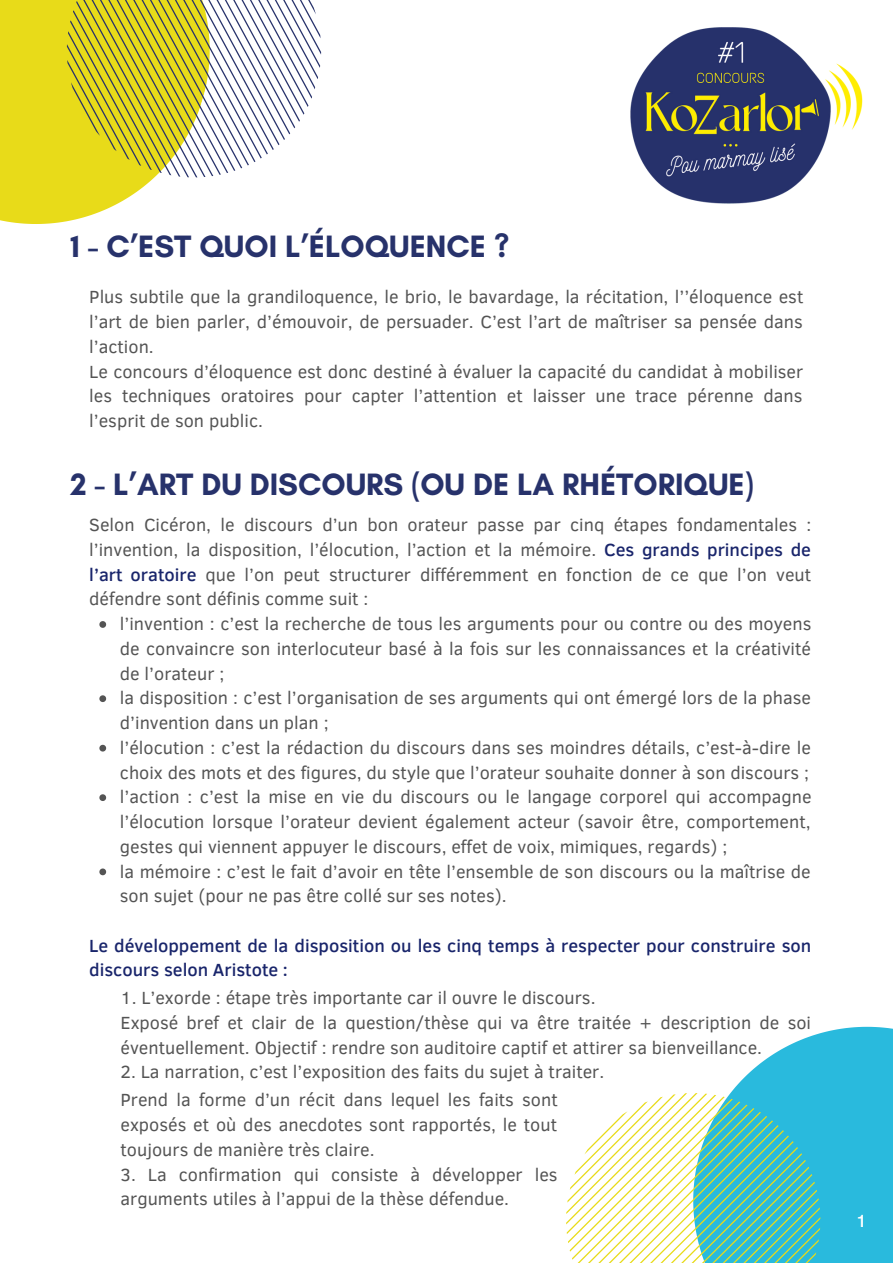
<style>
.page{position:relative;width:893px;height:1264px;background:#fff}
.page>*{position:absolute;margin:0;border:0;box-sizing:border-box;transform-origin:0 0}
.t1{font:700 31.5px "Glacial Indifference";color:#27326b}
.t2{font:18px/24.8px "Clear Sans";color:#545454}
.t3{font:500 18px/24.8px "Clear Sans";color:#19256b}
.t4{font:500 18px "Clear Sans";color:#fff}
.s1{font-weight:500;color:#19256b}
</style>
<div class="page">
<svg style="left:0;top:0;width:154px;height:224px;background:#eadf36"></svg>
<svg style="left:36px;top:0;width:286px;height:178px"></svg>
<svg style="left:730px;top:1026px;width:162px;height:236px;background:#44c2e1"></svg>
<svg style="left:566px;top:1093px;width:254px;height:169px"></svg>
<img style="left:630px;top:27px;width:233px;height:177px">
<svg style="left:99px;top:621px;width:7px;height:7px"></svg>
<svg style="left:99px;top:695px;width:7px;height:7px"></svg>
<svg style="left:99px;top:744px;width:7px;height:7px"></svg>
<svg style="left:99px;top:794px;width:7px;height:7px"></svg>
<svg style="left:99px;top:868px;width:7px;height:7px"></svg>
<h1 class="t1" style="left:70px;top:227px;width:440px">1 - C’EST QUOI L’ÉLOQUENCE ?</h1>
<p class="t2" style="left:89px;top:284px;width:715px">Plus subtile que la grandiloquence, le brio, le bavardage, la récitation, l’’éloquence est l’art de bien parler, d’émouvoir, de persuader. C’est l’art de maîtriser sa pensée dans l’action.<br>Le concours d’éloquence est donc destiné à évaluer la capacité du candidat à mobiliser les techniques oratoires pour capter l’attention et laisser une trace pérenne dans l’esprit de son public.</p>
<h1 class="t1" style="left:70px;top:465px;width:684px">2 - L’ART DU DISCOURS (OU DE LA RHÉTORIQUE)</h1>
<p class="t2" style="left:89px;top:511px;width:723px;text-align:justify">Selon Cicéron, le discours d’un bon orateur passe par cinq étapes fondamentales : l’invention, la disposition, l’élocution, l’action et la mémoire. <span class="s1">Ces grands principes de l’art oratoire</span> que l’on peut structurer différemment en fonction de ce que l’on veut défendre sont définis comme suit :</p>
<p class="t2" style="left:120px;top:610px;width:693px">l’invention : c’est la recherche de tous les arguments pour ou contre ou des moyens de convaincre son interlocuteur basé à la fois sur les connaissances et la créativité de l’orateur ;<br>la disposition : c’est l’organisation de ses arguments qui ont émergé lors de la phase d’invention dans un plan ;<br>l’élocution : c’est la rédaction du discours dans ses moindres détails, c’est-à-dire le choix des mots et des figures, du style que l’orateur souhaite donner à son discours ; l’action : c’est la mise en vie du discours ou le langage corporel qui accompagne l’élocution lorsque l’orateur devient également acteur (savoir être, comportement, gestes qui viennent appuyer le discours, effet de voix, mimiques, regards) ;<br>la mémoire : c’est le fait d’avoir en tête l’ensemble de son discours ou la maîtrise de son sujet (pour ne pas être collé sur ses notes).</p>
<p class="t3" style="left:89px;top:932px;width:723px">Le développement de la disposition ou les cinq temps à respecter pour construire son discours selon Aristote :</p>
<p class="t2" style="left:120px;top:984px;width:692px">1. L’exorde : étape très importante car il ouvre le discours.<br>Exposé bref et clair de la question/thèse qui va être traitée + description de soi éventuellement. Objectif : rendre son auditoire captif et attirer sa bienveillance.</p>
<p class="t2" style="left:120px;top:1057px;width:485px;line-height:27.9px">2. La narration, c’est l’exposition des faits du sujet à traiter.<br>Prend la forme d’un récit dans lequel les faits sont</p>
<p class="t2" style="left:120px;top:1111px;width:438px">exposés et où des anecdotes sont rapportés, le tout toujours de manière très claire.</p>
<p class="t2" style="left:120px;top:1160px;width:438px">3. La confirmation qui consiste à développer les arguments utiles à l’appui de la thèse défendue.</p>
<p class="t4" style="left:855px;top:1207px;width:13px">1</p>
</div>
